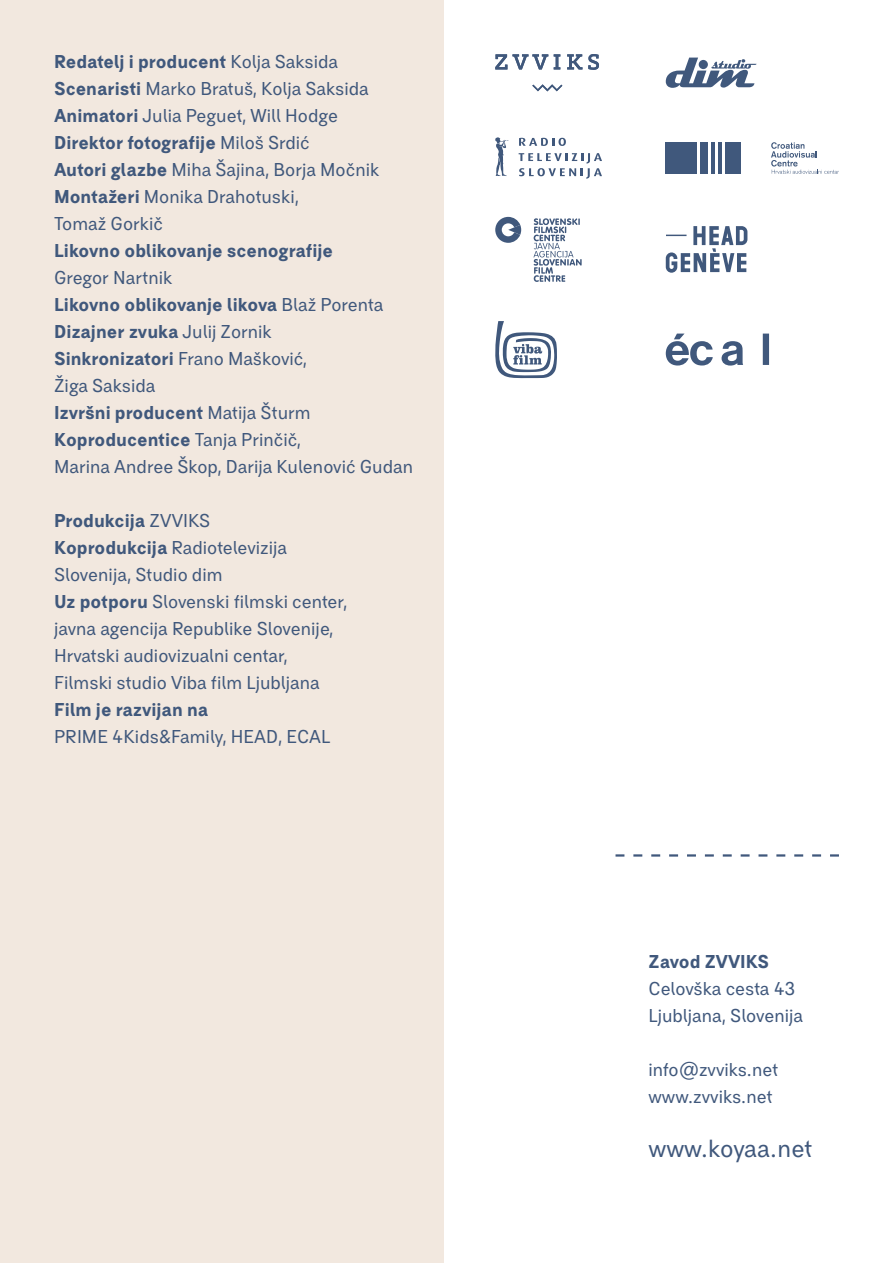
<style>
.page{position:relative;width:893px;height:1263px;background:#fff}
.page>*{position:absolute;margin:0;border:0;box-sizing:border-box;transform-origin:0 0}
.t1{font:24px "BC Falster Grotesk RB";letter-spacing:-.005em;color:#40587c}
.t2{font:18px/27px "BC Falster Grotesk RB";color:#40587c}
.t3{font:700 18px "BC Falster Grotesk RB";color:#40587c}
.s1{font-weight:700}
</style>
<div class="page">
<div style="left:0;top:0;width:443px;height:1263px;background:#f2e8df"></div>
<svg style="left:666px;top:58px;width:90px;height:30px"></svg>
<div style="left:699px;top:60px;width:9px;height:9px;background:#40587c;border-radius:50%"></div>
<div style="left:666px;top:142px;width:31px;height:32px;background:#40587c"></div>
<hr style="left:718px;top:142px;width:3px;height:32px;background:#40587c">
<hr style="left:711px;top:142px;width:4px;height:32px;background:#40587c">
<div style="left:700px;top:142px;width:8px;height:32px;background:#40587c"></div>
<div style="left:725px;top:142px;width:15px;height:32px;background:#40587c"></div>
<svg style="left:771px;top:142px;width:68px;height:32px"></svg>
<svg style="left:666px;top:226px;width:81px;height:47px"></svg>
<svg style="left:666px;top:334px;width:103px;height:32px"></svg>
<svg style="left:519px;top:138px;width:47px;height:8px"></svg>
<svg style="left:519px;top:153px;width:83px;height:26px"></svg>
<svg style="left:495px;top:137px;width:13px;height:39px"></svg>
<svg style="left:533px;top:218px;width:49px;height:64px"></svg>
<svg style="left:495px;top:217px;width:26px;height:26px"></svg>
<svg style="left:495px;top:321px;width:62px;height:57px"></svg>
<svg style="left:567px;top:54px;width:15px;height:16px"></svg>
<svg style="left:495px;top:54px;width:53px;height:16px"></svg>
<svg style="left:588px;top:54px;width:11px;height:16px"></svg>
<svg style="left:532px;top:84px;width:30px;height:7px"></svg>
<svg style="left:554px;top:54px;width:6px;height:15px"></svg>
<svg style="left:615px;top:854px;width:224px;height:3px"></svg>
<p class="t2" style="left:54px;top:48px;width:327px"><span class="s1">Redatelj i producent</span> Kolja Saksida<br><span class="s1">Scenaristi</span> Marko Bratuš, Kolja Saksida<br><span class="s1">Animatori</span> Julia Peguet, Will Hodge<br><span class="s1">Direktor fotografije</span> Miloš Srdić<br><span class="s1">Autori glazbe</span> Miha Šajina, Borja Močnik<br><span class="s1">Montažeri</span> Monika Drahotuski,<br>Tomaž Gorkič</p>
<p class="t3" style="left:54px;top:239px;width:281px">Likovno oblikovanje scenografije</p>
<p class="t2" style="left:54px;top:264px;width:361px">Gregor Nartnik<br><span class="s1">Likovno oblikovanje likova</span> Blaž Porenta<br><span class="s1">Dizajner zvuka</span> Julij Zornik<br><span class="s1">Sinkronizatori</span> Frano Mašković,<br>Žiga Saksida<br><span class="s1">Izvršni producent</span> Matija Šturm<br><span class="s1">Koproducentice</span> Tanja Prinčič,<br>Marina Andree Škop, Darija Kulenović Gudan</p>
<p class="t2" style="left:54px;top:507px;width:295px"><span class="s1">Produkcija</span> ZVVIKS<br><span class="s1">Koprodukcija</span> Radiotelevizija<br>Slovenija, Studio dim<br><span class="s1">Uz potporu</span> Slovenski filmski center, javna agencija Republike Slovenije,<br>Hrvatski audiovizualni centar,<br>Filmski studio Viba film Ljubljana</p>
<p class="t3" style="left:54px;top:698px;width:156px">Film je razvijan na</p>
<p class="t2" style="left:54px;top:723px;width:278px">PRIME 4Kids&amp;Family, HEAD, ECAL</p>
<p class="t3" style="left:648px;top:950px;width:122px">Zavod ZVVIKS</p>
<p class="t2" style="left:648px;top:975px;width:156px">Celovška cesta 43<br>Ljubljana, Slovenija</p>
<p class="t2" style="left:648px;top:1056px;width:132px">info@zvviks.net www.zvviks.net</p>
<h1 class="t1" style="left:648px;top:1134px;width:166px">www.koyaa.net</h1>
</div>
